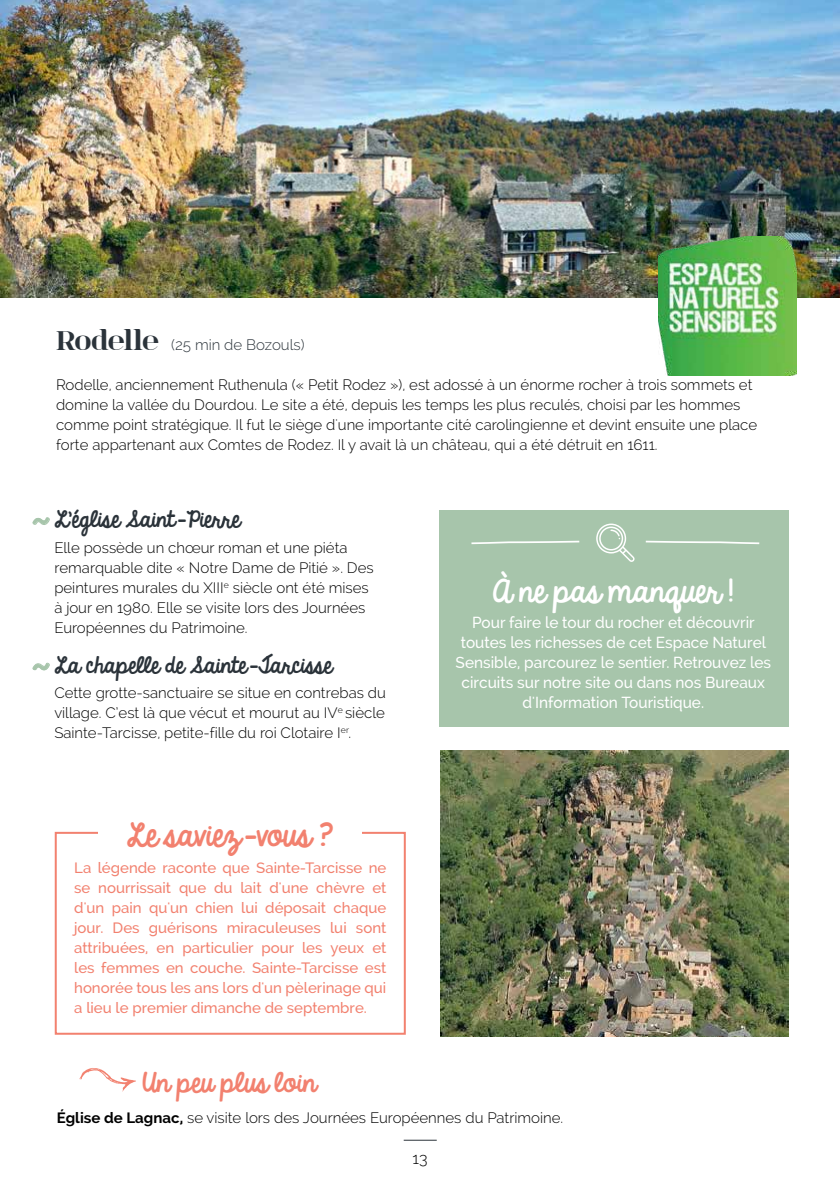
<style>
.page{position:relative;width:840px;height:1191px;background:#fff}
.page>*{position:absolute;margin:0;border:0;box-sizing:border-box;transform-origin:0 0}
.t1{font:28px "KG Always A Good Time BURLAT";color:#f2816f}
.t2{font:28px "KG Always A Good Time BURLAT";color:#fff}
.t3{font:24px "KG Always A Good Time BURLAT";color:#f2816f}
.t4{font:20px "KG Always A Good Time BURLAT";color:#2b333a}
.t5{font:500 16px/20px "Raleway";color:#fff;text-align:center;scale:.96 1}
.t6{font:300 16px "Raleway";color:#000}
.t7{font:300 15px/20px "Raleway";color:#000}
.t8{font:500 15px/20px "Raleway";color:#f2816f;text-align:justify}
.t9{font:300 15px "Raleway";color:#2b333a}
.s1{font-family:"spinwerad";font-weight:700;font-size:28px}
.s2{font-size:36px;color:#a7c5ab}
.s3{font-weight:700}
</style>
<div class="page">
<hr style="left:403px;top:1139px;width:33px;height:1px;background:#2b333a">
<div style="left:55px;top:832px;width:350px;height:202px;border:2px solid #f2816f"></div>
<div style="left:98px;top:814px;width:264px;height:32px;background:#fff"></div>
<img style="left:0;top:0;width:839px;height:298px">
<img style="left:440px;top:750px;width:348px;height:286px">
<svg style="left:79px;top:1068px;width:57px;height:23px"></svg>
<div style="left:439px;top:510px;width:349px;height:216px;background:#a7c5ab"></div>
<svg style="left:471px;top:540px;width:109px;height:5px"></svg>
<svg style="left:645px;top:540px;width:115px;height:5px"></svg>
<svg style="left:596px;top:523px;width:38px;height:39px"></svg>
<img style="left:658px;top:237px;width:138px;height:138px">
<p class="t9" style="left:56px;top:336px;width:250px"><span class="s1">Rodelle</span> (25 min de Bozouls)</p>
<p class="t7" style="left:56px;top:375px;width:702px">Rodelle, anciennement Ruthenula (« Petit Rodez »), est adossé à un énorme rocher à trois sommets et domine la vallée du Dourdou. Le site a été, depuis les temps les plus reculés, choisi par les hommes comme point stratégique. Il fut le siège d'une importante cité carolingienne et devint ensuite une place forte appartenant aux Comtes de Rodez. Il y avait là un château, qui a été détruit en 1611.</p>
<h3 class="t4" style="left:32px;top:504px;width:210px"><span class="s2">~</span> L’église Saint-Pierre</h3>
<p class="t7" style="left:54px;top:537px;width:321px">Elle possède un chœur roman et une piéta remarquable dite « Notre Dame de Pitié ». Des peintures murales du XIII<sup>e</sup> siècle ont été mises à jour en 1980. Elle se visite lors des Journées Européennes du Patrimoine.</p>
<h3 class="t4" style="left:32px;top:650px;width:302px"><span class="s2">~</span> La chapelle de Sainte-Tarcisse</h3>
<p class="t7" style="left:54px;top:683px;width:333px;text-align:justify">Cette grotte-sanctuaire se situe en contrebas du village. C’est là que vécut et mourut au IV<sup>e</sup> siècle Sainte-Tarcisse, petite-fille du roi Clotaire I<sup>er</sup>.</p>
<h1 class="t1" style="left:127px;top:814px;width:208px">Le saviez-vous ?</h1>
<p class="t8" style="left:74px;top:858px;width:313px">La légende raconte que Sainte-Tarcisse ne se nourrissait que du lait d'une chèvre et d'un pain qu'un chien lui déposait chaque jour. Des guérisons miraculeuses lui sont attribuées, en particulier pour les yeux et les femmes en couche. Sainte-Tarcisse est honorée tous les ans lors d'un pèlerinage qui a lieu le premier dimanche de septembre.</p>
<h1 class="t2" style="left:492px;top:570px;width:242px">À ne pas manquer !</h1>
<p class="t5" style="left:455px;top:612px;width:330px">Pour faire le tour du rocher et découvrir toutes les richesses de cet Espace Naturel Sensible, parcourez le sentier. Retrouvez les circuits sur notre site ou dans nos Bureaux d'Information Touristique.</p>
<h2 class="t3" style="left:143px;top:1064px;width:175px">Un peu plus loin</h2>
<p class="t7" style="left:57px;top:1107px;width:507px"><span class="s3">Église de Lagnac,</span> se visite lors des Journées Européennes du Patrimoine.</p>
<p class="t6" style="left:412px;top:1149px;width:17px">13</p>
</div>
